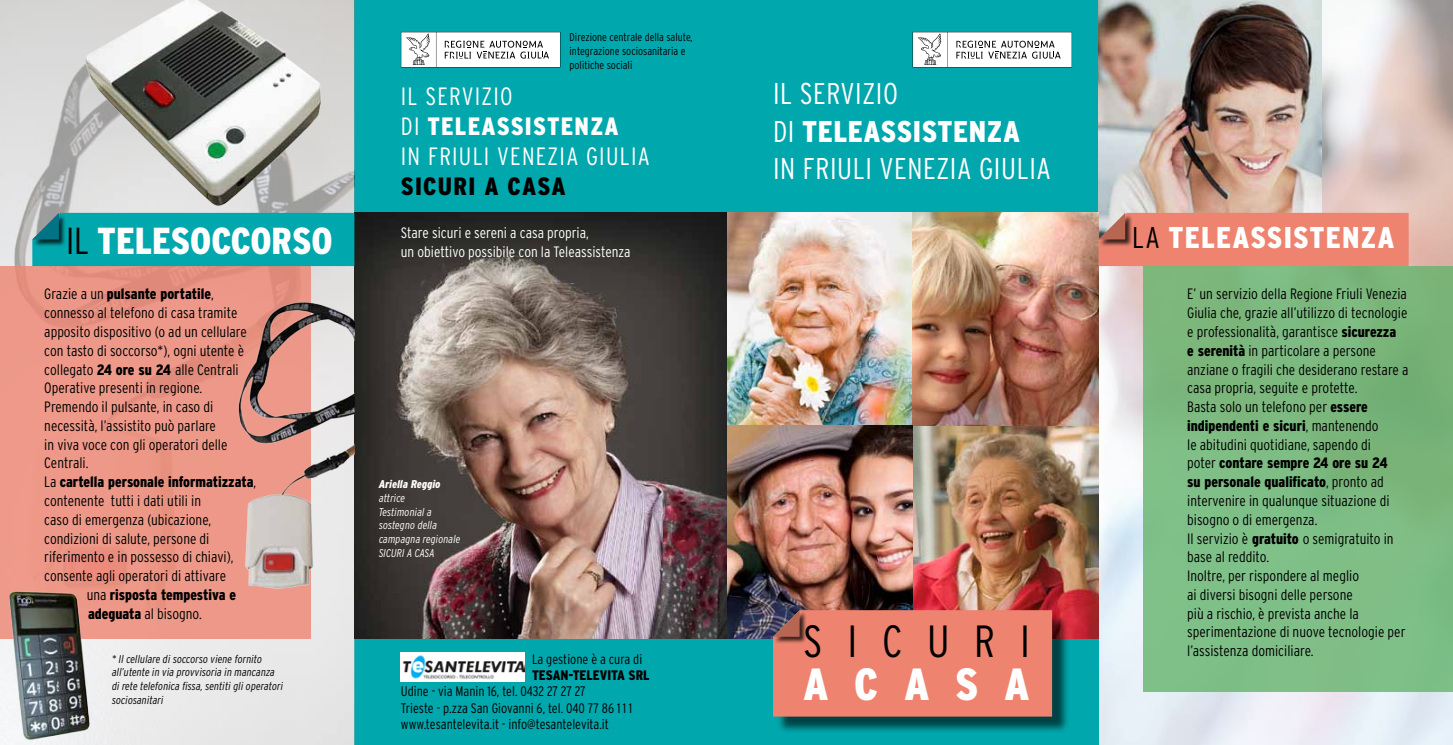
<style>
.page{position:relative;width:1453px;height:745px;background:#fff}
.page>*{position:absolute;margin:0;border:0;box-sizing:border-box;transform-origin:0 0}
.t1{font:300 condensed 45px "Interstate";letter-spacing:.55em;color:#000}
.t2{font:900 condensed 45px "Interstate";letter-spacing:.57em;color:#fff}
.t3{font:900 condensed 37.5px "Interstate";color:#fff}
.t4{font:300 condensed 30px/37.5px "Interstate";letter-spacing:.02em;color:#fff}
.t5{font:900 condensed 30px "Interstate";letter-spacing:.04em;color:#fff}
.t6{font:300 condensed 25px/30px "Interstate";letter-spacing:.05em;color:#fff}
.t7{font:900 condensed 25px "Interstate";letter-spacing:.05em;color:#000}
.t8{font:300 condensed 15px/18.8px "Interstate";color:#000}
.t9{font:300 condensed 15px/18.8px "Interstate";color:#fff}
.t10{font:900 condensed 15px/18.8px "Interstate";color:#000}
.t11{font:300 condensed 13.75px/16.2px "Interstate";color:#000}
.t12{font:900 condensed 13.75px "Interstate";color:#000}
.t13{font:italic 300 condensed 11.25px/13.8px "Interstate";letter-spacing:.01em;color:#000}
.t14{font:300 condensed 11.25px/13.8px "Interstate";color:#000}
.t15{font:italic 300 condensed 11.25px/13.8px "Interstate";letter-spacing:.01em;color:#fff}
.t16{font:italic 900 condensed 11.25px "Interstate";letter-spacing:.01em;color:#fff}
.s1{font-weight:300;color:#000}
.s2{font-weight:900}
.s3{font-weight:300}
</style>
<div class="page">
<img style="left:1098px;top:0;width:355px;height:744px">
<div style="left:354px;top:0;width:372px;height:213px;background:#00a7ac"></div>
<div style="left:354px;top:638px;width:372px;height:106px;background:#00a7ac"></div>
<div style="left:726px;top:0;width:372px;height:744px;background:#00a7ac"></div>
<img style="left:0;top:0;width:354px;height:744px">
<img style="left:1098px;top:0;width:224px;height:213px">
<img style="left:78px;top:0;width:251px;height:213px">
<img style="left:726px;top:213px;width:372px;height:425px">
<img style="left:354px;top:213px;width:372px;height:425px">
<svg style="left:912px;top:32px;width:160px;height:35px"></svg>
<div style="left:777px;top:613px;width:293px;height:120px;background:#000;opacity:.6"></div>
<div style="left:773px;top:609px;width:279px;height:107px;background:#ee8470"></div>
<div style="left:0;top:266px;width:310px;height:372px;background:linear-gradient(to right,#ed9887,#e99484)"></div>
<svg style="left:401px;top:32px;width:159px;height:35px"></svg>
<div style="left:1143px;top:266px;width:310px;height:425px;background:linear-gradient(to right,#7fbe85,#7ab77d)"></div>
<img style="left:401px;top:652px;width:124px;height:28px">
<img style="left:1px;top:580px;width:96px;height:163px">
<img style="left:183px;top:278px;width:171px;height:335px">
<div style="left:32px;top:213px;width:322px;height:53px;background:#00a7ac"></div>
<div style="left:1098px;top:213px;width:310px;height:53px;background:#ee8470"></div>
<h2 class="t3" style="left:66px;top:220px;width:268px"><span class="s1">il</span> TELESOCCORSO</h2>
<p class="t8" style="left:44px;top:284px;width:213px">Grazie a un <span class="s2">pulsante portatile</span>, connesso al telefono di casa tramite apposito dispositivo (o ad un cellulare con tasto di soccorso*), ogni utente è collegato <span class="s2">24 ore su 24</span> alle Centrali Operative presenti in regione.<br>Premendo il pulsante, in caso di necessità, l’assistito può parlare<br>in viva voce con gli operatori delle Centrali.<br>La <span class="s2">cartella personale informatizzata</span>, contenente tutti i dati utili in<br>caso di emergenza (ubicazione, condizioni di salute, persone di riferimento e in possesso di chiavi), consente agli operatori di attivare</p>
<p class="t10" style="left:87px;top:584px;width:151px"><span class="s3">una</span> risposta tempestiva e adeguata <span class="s3">al bisogno.</span></p>
<p class="t13" style="left:112px;top:651px;width:173px">* Il cellulare di soccorso viene fornito all’utente in via provvisoria in mancanza di rete telefonica fissa, sentiti gli operatori sociosanitari</p>
<p class="t14" style="left:569px;top:30px;width:125px">Direzione centrale della salute, integrazione sociosanitaria e politiche sociali</p>
<h3 class="t6" style="left:401px;top:81px;width:219px">IL SERVIZIO<br>DI <span class="s2">TELEASSISTENZA<br></span>IN Friuli</h3>
<h3 class="t6" style="left:497px;top:141px;width:25px">Venezia</h3>
<h3 class="t6" style="left:586px;top:141px;width:24px">Giulia</h3>
<h3 class="t7" style="left:401px;top:173px;width:166px">SICURI A CASA</h3>
<p class="t9" style="left:401px;top:223px;width:231px">Stare sicuri e sereni a casa propria,<br>un obiettivo possibile con la Teleassistenza</p>
<p class="t16" style="left:379px;top:477px;width:63px">Ariella Reggio</p>
<p class="t15" style="left:379px;top:490px;width:83px">attrice<br>Testimonial a sostegno della campagna regionale<br>Sicuri a casa</p>
<p class="t11" style="left:532px;top:650px;width:112px">La gestione è a cura di</p>
<p class="t12" style="left:532px;top:667px;width:119px">TESAN-TELEVITA SRL</p>
<p class="t11" style="left:401px;top:682px;width:233px">Udine - via Manin 16, tel. 0432 27 27 27<br>Trieste - p.zza San Giovanni 6, tel. 040 77 86 1 1 1 www.tesantelevita.it - info@tesantelevita.it</p>
<h3 class="t4" style="left:773px;top:74px;width:279px">IL SERVIZIO<br>DI <span class="s2">TELEASSISTENZA<br></span>IN FRIULI VENEZIA GIULIA</h3>
<h1 class="t1" style="left:803px;top:615px;width:228px">SICURI</h1>
<h1 class="t2" style="left:803px;top:658px;width:228px">ACASA</h1>
<h3 class="t5" style="left:1132px;top:220px;width:264px"><span class="s1">LA</span> TELEASSISTENZA</h3>
<p class="t8" style="left:1187px;top:284px;width:223px">E’ un servizio della Regione Friuli Venezia Giulia che, grazie all’utilizzo di tecnologie e professionalità, garantisce <span class="s2">sicurezza<br>e serenità</span> in particolare a persone anziane o fragili che desiderano restare a casa propria, seguite e protette.<br>Basta solo un telefono per <span class="s2">essere indipendenti e sicuri</span>, mantenendo<br>le abitudini quotidiane, sapendo di<br>poter <span class="s2">contare sempre 24 ore su 24<br>su personale qualificato</span>, pronto ad intervenire in qualunque situazione di bisogno o di emergenza.<br>Il servizio è <span class="s2">gratuito</span> o semigratuito in base al reddito.<br>Inoltre, per rispondere al meglio<br>ai diversi bisogni delle persone<br>più a rischio, è prevista anche la sperimentazione di nuove tecnologie per l’assistenza domiciliare.</p>
</div>
